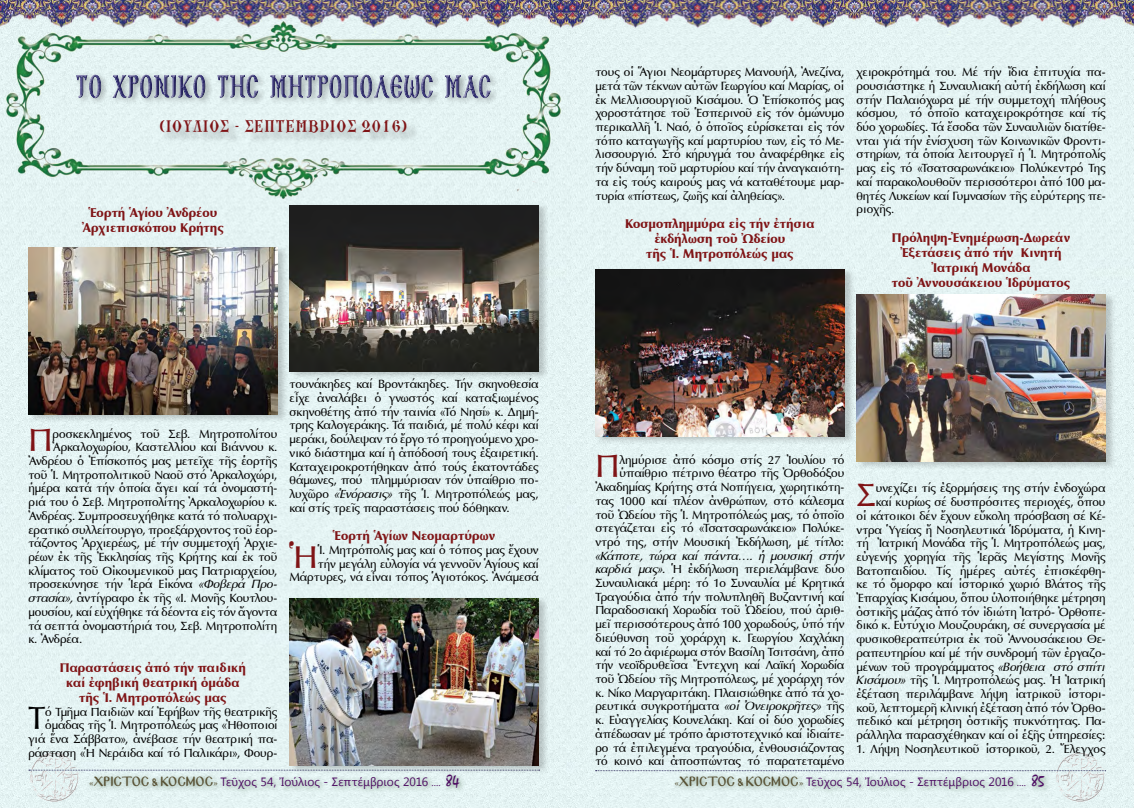
<style>
.page{position:relative;width:1134px;height:808px;background:#fff}
.page>*{position:absolute;margin:0;border:0;box-sizing:border-box;transform-origin:0 0}
.t1{font:700 34.2px "Genesis";letter-spacing:.05em;color:#2e2a73;scale:.63 1}
.t2{font:32.4px "SK Optima Pol Uni W";color:#7f1416}
.t3{font:32.4px "SK Optima Pol Uni W";color:#000}
.t4{font:18px "GFS Theokritos";letter-spacing:.06em;color:#7f1416;scale:.83 1}
.t5{font:13px/15px "SK Optima Pol Uni W Bold";letter-spacing:.005em;color:#7f1416;text-align:center}
.t6{font:12px/13.7px "SK Optima Pol Uni W";letter-spacing:-.005em;color:#000;text-align:right}
.t7{font:12px "Segoe UI";letter-spacing:.005em;color:#4d0c62}
.t8{font:12px "SK Optima Pol Uni W Italic";letter-spacing:-.015em;color:#000}
.s1{font-family:"SK Optima Pol Uni W Italic"}
.s2{font-family:"Minion Pro";font-size:10px;color:#585134}
.s3{font-family:"Mg Byzantine UC Pol Normal";font-size:11.7px;color:#585134}
.s4{font-family:"Minion Pro";font-size:10px}
.s5{font-family:"Mistral";font-size:16px}
</style>
<div class="page">
<div style="left:0;top:64px;width:1134px;height:744px;background:#e4f3f3"></div>
<img style="left:0;top:0;width:1134px;height:64px">
<svg style="left:596px;top:770px;width:458px;height:1px"></svg>
<img style="left:1054px;top:751px;width:52px;height:51px">
<svg style="left:79px;top:770px;width:210px;height:1px"></svg>
<img style="left:28px;top:751px;width:51px;height:51px">
<div style="left:672px;top:771px;width:379px;height:25px;background:#133c0d;opacity:.45"></div>
<div style="left:86px;top:771px;width:380px;height:25px;background:#133c0d;opacity:.45"></div>
<img style="left:0;top:22px;width:567px;height:183px">
<div style="left:162px;top:121px;width:257px;height:24px;background:#000;opacity:.29"></div>
<svg style="left:76px;top:106px;width:25px;height:4px"></svg>
<svg style="left:112px;top:66px;width:93px;height:44px"></svg>
<svg style="left:217px;top:66px;width:41px;height:44px"></svg>
<svg style="left:270px;top:66px;width:163px;height:44px"></svg>
<div style="left:69px;top:67px;width:430px;height:34px;background:#e4f3f3"></div>
<div style="left:69px;top:70px;width:430px;height:36px;background:#000;opacity:.75"></div>
<div style="left:28px;top:245px;width:261px;height:178px;background:#000;opacity:.2"></div>
<img style="left:28px;top:248px;width:249px;height:166px">
<div style="left:289px;top:202px;width:261px;height:178px;background:#000;opacity:.2"></div>
<img style="left:289px;top:205px;width:250px;height:167px">
<div style="left:289px;top:596px;width:261px;height:178px;background:#000;opacity:.2"></div>
<img style="left:289px;top:599px;width:250px;height:166px">
<div style="left:595px;top:267px;width:261px;height:178px;background:#000;opacity:.2"></div>
<img style="left:595px;top:270px;width:249px;height:166px">
<div style="left:856px;top:292px;width:261px;height:178px;background:#000;opacity:.2"></div>
<img style="left:856px;top:295px;width:250px;height:166px">
<h1 class="t1" style="left:76px;top:68px;width:660px">ΤΟ ΧΡΟΝΙΚΟ ΤΗΣ ΜΗΤΡΟΠΟΛΕΩΣ ΜΑΣ</h1>
<p class="t6" style="left:595px;top:65px;width:251px;text-align:justify">τους οἱ Ἅγιοι Νεομάρτυρες Μανουήλ, Ἀνεζίνα, μετά τῶν τέκνων αὐτῶν Γεωργίου καί Μαρίας, οἱ ἐκ Μελλισουργιοῦ Κισάμου. Ὁ Ἐπίσκοπός μας χοροστάτησε τοῦ Ἑσπερινοῦ εἰς τόν ὁμώνυμο περικαλλῆ Ἱ. Ναό, ὁ ὁποῖος εὑρίσκεται εἰς τόν τόπο καταγωγῆς καί μαρτυρίου των, εἰς τό Με&shy;λισσουργιό. Στό κήρυγμά του ἀναφέρθηκε εἰς τήν δύναμη τοῦ μαρτυρίου καί τήν ἀναγκαιότη&shy;τα εἰς τούς καιρούς μας νά καταθέτουμε μαρ&shy;τυρία «πίστεως, ζωῆς καί ἀληθείας».</p>
<p class="t5" style="left:625px;top:216px;width:191px">Κοσμοπλημμύρα εἰς τήν ἐτήσια ἐκδήλωση τοῦ Ὠδείου<br>τῆς Ἱ. Μητροπόλεώς μας</p>
<h3 class="t4" style="left:160px;top:116px;width:299px">(ΙΟΥΛΙΟΣ - ΣΕΠΤΕΜΒΡΙΟΣ 2016)</h3>
<p class="t5" style="left:82px;top:205px;width:143px">Ἑορτή Ἁγίου Ἀνδρέου<br>Ἀρχιεπισκόπου Κρήτης</p>
<p class="t6" style="left:856px;top:65px;width:251px;text-align:justify">χειροκρότημά του. Μέ τήν ἴδια ἐπιτυχία πα&shy;ρουσιάστηκε ἡ Συναυλιακή αὐτή ἐκδήλωση καί στήν Παλαιόχωρα μέ τήν συμμετοχή πλήθους κόσμου, τό ὁποῖο καταχειροκρότησε καί τίς δύο χορωδίες. Τά ἔσοδα τῶν Συναυλιῶν διατίθε&shy;νται γιά τήν ἐνίσχυση τῶν Κοινωνικῶν Φροντι&shy;στηρίων, τά ὁποία λειτουργεῖ ἡ Ἱ. Μητρόπολίς μας εἰς τό «Τσατσαρωνάκειο» Πολύκεντρό Της καί παρακολουθοῦν περισσότεροι ἀπό 100 μα&shy;θητές Λυκείων καί Γυμνασίων τῆς εὐρύτερης πε&shy;ριοχῆς.</p>
<p class="t5" style="left:892px;top:230px;width:180px">Πρόληψη-Ἐνημέρωση-Δωρεάν<br>Ἐξετάσεις ἀπό τήν Κινητή<br>Ἰατρική Μονάδα<br>τοῦ Ἀννουσάκειου Ἱδρύματος</p>
<h2 class="t2" style="left:28px;top:421px;width:26px">Π</h2>
<p class="t6" style="left:53px;top:427px;width:226px">ροσκεκλημένος τοῦ Σεβ. Μητροπολίτου</p>
<p class="t6" style="left:53px;top:441px;width:226px">Ἀρκαλοχωρίου, Καστελλίου καί Βιάννου κ.</p>
<p class="t6" style="left:28px;top:454px;width:251px">Ἀνδρέου ὁ Ἐπίσκοπός μας μετεῖχε τῆς ἑορτῆς</p>
<p class="t6" style="left:28px;top:468px;width:251px">τοῦ Ἱ. Μητροπολιτικοῦ Ναοῦ στό Ἀρκαλοχώρι,</p>
<p class="t6" style="left:28px;top:482px;width:251px">ἡμέρα κατά τήν ὁποία ἄγει καί τά ὀνομαστή-</p>
<p class="t6" style="left:28px;top:495px;width:251px">ριά του ὁ Σεβ. Μητροπολίτης Ἀρκαλοχωρίου κ.</p>
<p class="t6" style="left:28px;top:509px;width:251px">Ἀνδρέας. Συμπροσευχήθηκε κατά τό πολυαρχι-</p>
<p class="t6" style="left:28px;top:523px;width:251px">ερατικό συλλείτουργο, προεξάρχοντος τοῦ ἑορ-</p>
<p class="t6" style="left:28px;top:536px;width:251px">τάζοντος Ἀρχιερέως, μέ τήν συμμετοχή Ἀρχιε-</p>
<p class="t6" style="left:28px;top:550px;width:251px">ρέων ἐκ τῆς Ἐκκλησίας τῆς Κρήτης καί ἐκ τοῦ</p>
<p class="t6" style="left:28px;top:564px;width:251px">κλίματος τοῦ Οἰκουμενικοῦ μας Πατριαρχείου,</p>
<p class="t6" style="left:28px;top:578px;width:251px">προσεκύνησε τήν Ἱερά Εἰκόνα <span class="s1">«Φοβερά Προ-</span></p>
<p class="t6" style="left:28px;top:591px;width:251px"><span class="s1">στασία»,</span> ἀντίγραφο ἐκ τῆς «Ι. Μονῆς Κουτλου-</p>
<p class="t6" style="left:28px;top:605px;width:251px">μουσίου, καί εὐχήθηκε τά δέοντα εἰς τόν ἄγοντα</p>
<p class="t6" style="left:28px;top:619px;width:251px">τά σεπτά ὀνομαστήριά του, Σεβ. Μητροπολίτη</p>
<p class="t6" style="left:28px;top:632px;width:55px">κ. Ἀνδρέα.</p>
<p class="t5" style="left:60px;top:660px;width:188px">Παραστάσεις ἀπό τήν παιδική καί ἐφηβική θεατρική ὁμάδα τῆς Ἱ. Μητροπόλεώς μας</p>
<h2 class="t3" style="left:28px;top:699px;width:18px">Τ</h2>
<p class="t6" style="left:28px;top:705px;width:251px">ό Τμῆμα Παιδιῶν καί Ἐφήβων τῆς θεατρικῆς ὁμάδας τῆς Ἱ. Μητροπόλεώς μας «Ἠθοποιοί γιά ἕνα Σάββατο», ἀνέβασε τήν θεατρική πα&shy;ράσταση «Ἡ Νεράιδα καί τό Παλικάρι», Φουρ-</p>
<p class="t6" style="left:289px;top:378px;width:251px;text-align:justify">τουνάκηδες καί Βροντάκηδες. Τήν σκηνοθεσία εἶχε ἀναλάβει ὁ γνωστός καί καταξιωμένος σκηνοθέτης ἀπό τήν ταινία «Τό Νησί» κ. Δημή&shy;τρης Καλογεράκης. Τά παιδιά, μέ πολύ κέφι καί μεράκι, δούλεψαν τό ἔργο τό προηγούμενο χρο&shy;νικό διάστημα καί ἡ ἀπόδοσή τους ἐξαιρετική.<br>Καταχειροκροτήθηκαν ἀπό τούς ἑκατοντάδες θάμωνες, πού πλημμύρισαν τόν ὑπαίθριο πο&shy;λυχῶρο <span class="s1">«Ἐνόρασις»</span> τῆς Ἱ. Μητροπόλεώς μας, καί στίς τρεῖς παραστάσεις πού δόθηκαν.</p>
<p class="t5" style="left:333px;top:529px;width:164px">Ἑορτή Ἁγίων Νεομαρτύρων</p>
<h2 class="t2" style="left:289px;top:537px;width:30px">Ἡ</h2>
<p class="t6" style="left:289px;top:543px;width:251px">Ἱ. Μητρόπολίς μας καί ὁ τόπος μας ἔχουν<br>τήν μεγάλη εὐλογία νά γεννοῦν Ἁγίους καί<br>Μάρτυρες, νά εἶναι τόπος Ἁγιοτόκος. Ἀνάμεσά</p>
<p class="t6" style="left:595px;top:453px;width:251px">λημύρισε ἀπό κόσμο στίς 27 Ἰουλίου τό ὑπαίθριο πέτρινο θέατρο τῆς Ὀρθοδόξου Ἀκαδημίας Κρήτης στά Νοπήγεια, χωρητικότη&shy;τας 1000 καί πλέον ἀνθρώπων, στό κάλεσμα τοῦ Ὠδείου τῆς Ἱ. Μητροπόλεώς μας, τό ὁποῖο στεγάζεται εἰς τό «Τσατσαρωνάκειο» Πολύκε&shy;ντρό της, στήν Μουσική Ἐκδήλωση, μέ τίτλο:</p>
<p class="t8" style="left:595px;top:548px;width:251px">«Κάποτε, τώρα καί πάντα…. ἡ μουσική στήν</p>
<p class="t6" style="left:595px;top:563px;width:251px;text-align:justify"><span class="s1">καρδιά μας».</span> Ἡ ἐκδήλωση περιελάμβανε δύο Συναυλιακά μέρη: τό 1ο Συναυλία μέ Κρητικά Τραγούδια ἀπό τήν πολυπληθῆ Βυζαντινή καί Παραδοσιακή Χορωδία τοῦ Ὠδείου, πού ἀριθ&shy;μεῖ περισσότερους ἀπό 100 χορωδούς, ὑπό τήν διεύθυνση τοῦ χοράρχη κ. Γεωργίου Χαχλάκη καί τό 2ο ἀφιέρωμα στόν Βασίλη Τσιτσάνη, ἀπό τήν νεοϊδρυθεῖσα Ἔντεχνη καί Λαϊκή Χορωδία τοῦ Ὠδείου τῆς Μητροπόλεως, μέ χοράρχη τόν κ. Νίκο Μαργαριτάκη. Πλαισιώθηκε ἀπό τά χο&shy;ρευτικά συγκροτήματα <span class="s1">«οἱ Ὀνειροκρῆτες»</span> τῆς κ. Εὐαγγελίας Κουνελάκη. Καί οἱ δύο χορωδίες ἀπέδωσαν μέ τρόπο ἀριστοτεχνικό καί ἰδιαίτε&shy;ρο τά ἐπιλεγμένα τραγούδια, ἐνθουσιάζοντας τό κοινό καί ἀποσπώντας τό παρατεταμένο</p>
<h2 class="t2" style="left:595px;top:447px;width:26px">Π</h2>
<p class="t6" style="left:856px;top:482px;width:251px">υνεχίζει τίς ἐξορμήσεις της στήν ἐνδοχώρα<br>καί κυρίως σέ δυσπρόσιτες περιοχές, ὅπου<br>οἱ κάτοικοι δέν ἔχουν εὔκολη πρόσβαση σέ Κέ&shy;ντρα Ὑγείας ἤ Νοσηλευτικά Ἱδρύματα, ἡ Κινη&shy;τή Ἰατρική Μονάδα τῆς Ἱ. Μητροπόλεώς μας, εὐγενής χορηγία τῆς Ἱερᾶς Μεγίστης Μονῆς Βατοπαιδίου. Τίς ἡμέρες αὐτές ἐπισκέφθη&shy;κε τό ὄμορφο καί ἱστορικό χωριό Βλάτος τῆς Ἐπαρχίας Κισάμου, ὅπου ὑλοποιήθηκε μέτρηση ὀστικῆς μάζας ἀπό τόν ἰδιώτη Ἰατρό- Ὀρθοπε&shy;δικό κ. Εὐτύχιο Μουζουράκη, σέ συνεργασία μέ φυσικοθεραπεύτρια ἐκ τοῦ Ἀννουσάκειου Θε&shy;ραπευτηρίου καί μέ τήν συνδρομή τῶν ἐργαζο&shy;μένων τοῦ προγράμματος <span class="s1">«Βοήθεια στό σπίτι Κισάμου»</span> τῆς Ἱ. Μητροπόλεώς μας. Ἡ Ἰατρική ἐξέταση περιλάμβανε λήψη ἰατρικοῦ ἱστορι&shy;κοῦ, λεπτομερῆ κλινική ἐξέταση ἀπό τόν Ὀρθο&shy;πεδικό καί μέτρηση ὀστικῆς πυκνότητας. Πα&shy;ράλληλα παρασχέθηκαν καί οἱ ἑξῆς ὑπηρεσίες:</p>
<p class="t6" style="left:856px;top:742px;width:251px">1. Λήψη Νοσηλευτικοῦ ἱστορικοῦ, 2. Ἔλεγχος</p>
<h2 class="t2" style="left:856px;top:476px;width:21px">Σ</h2>
<p class="t7" style="left:89px;top:773px;width:372px"><span class="s2">«</span><span class="s3">ΧΡΙΣΤΟΣ &amp; ΚΟΣΜΟΣ</span><span class="s2">»</span> Τεῦχος 54, Ἰούλιος - Σεπτέμβριος 2016 <span class="s4">....</span> <span class="s5">84</span></p>
<p class="t7" style="left:675px;top:773px;width:371px"><span class="s2">«</span><span class="s3">ΧΡΙΣΤΟΣ &amp; ΚΟΣΜΟΣ</span><span class="s2">»</span> Τεῦχος 54, Ἰούλιος - Σεπτέμβριος 2016 <span class="s4">....</span> <span class="s5">85</span></p>
</div>
